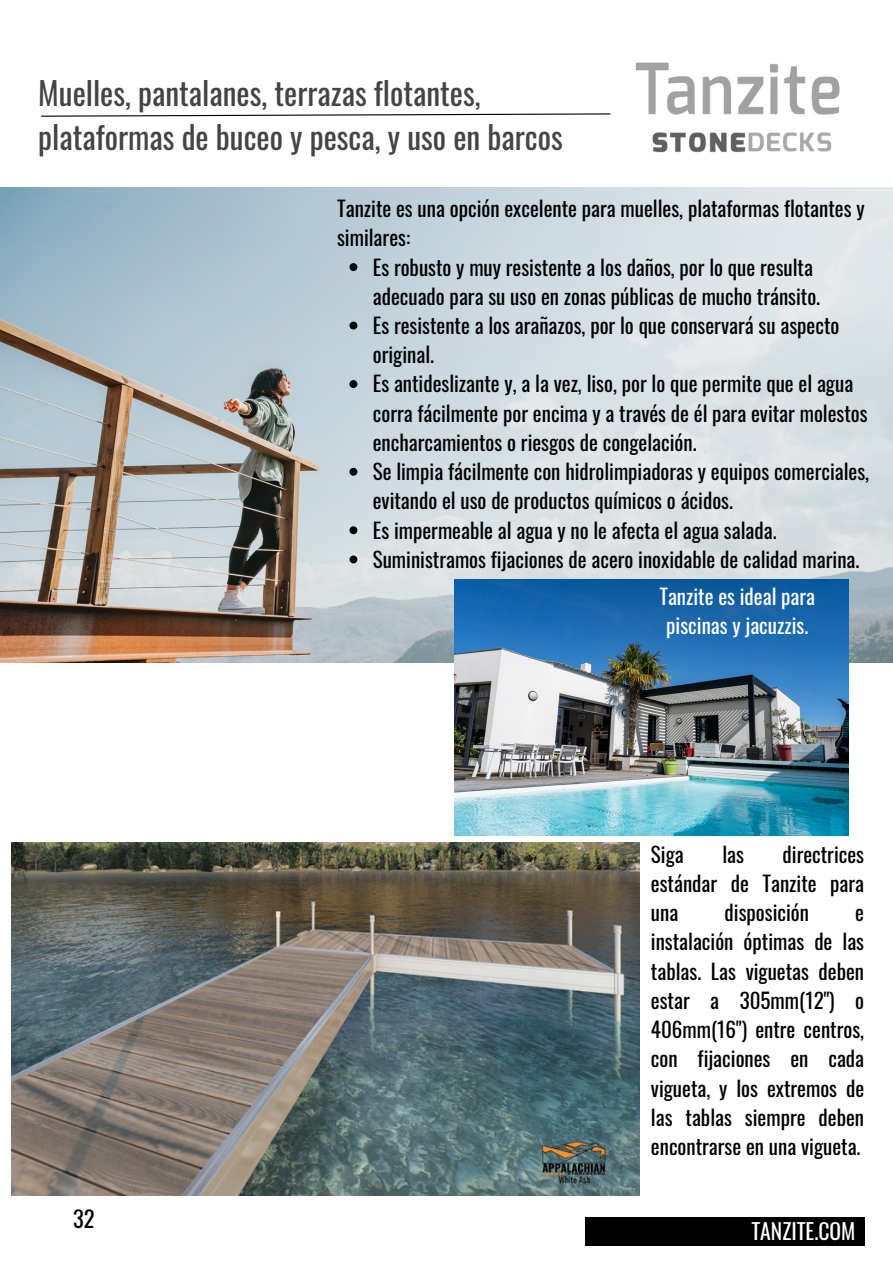
<style>
.page{position:relative;width:893px;height:1264px;background:#fff}
.page>*{position:absolute;margin:0;border:0;box-sizing:border-box;transform-origin:0 0}
.t1{font:31.35px/43.8px "Oswald";color:#444}
.t2{font:22.5px "Oswald";color:#000}
.t3{font:21.6px "Oswald";color:#fff}
.t4{font:21px/29.2px "Oswald";color:#000}
.t5{font:21px/29.2px "Oswald";color:#fff;text-align:center}
</style>
<div class="page">
<div style="left:585px;top:1217px;width:279px;height:28px;background:#000"></div>
<img style="left:635px;top:62px;width:205px;height:91px">
<svg style="left:41px;top:113px;width:570px;height:4px"></svg>
<img style="left:0;top:187px;width:892px;height:475px">
<img style="left:454px;top:579px;width:393px;height:256px">
<img style="left:12px;top:842px;width:627px;height:353px">
<svg style="left:349px;top:263px;width:8px;height:8px"></svg>
<svg style="left:349px;top:321px;width:8px;height:8px"></svg>
<svg style="left:349px;top:380px;width:8px;height:8px"></svg>
<svg style="left:349px;top:468px;width:8px;height:7px"></svg>
<svg style="left:349px;top:526px;width:8px;height:8px"></svg>
<svg style="left:349px;top:555px;width:8px;height:8px"></svg>
<p class="t1" style="left:38px;top:70px;width:526px">Muelles, pantalanes, terrazas flotantes, plataformas de buceo y pesca, y uso en barcos</p>
<p class="t4" style="left:337px;top:193px;width:529px">Tanzite es una opción excelente para muelles, plataformas flotantes y similares:</p>
<p class="t4" style="left:373px;top:251px;width:449px">Es robusto y muy resistente a los daños, por lo que resulta adecuado para su uso en zonas públicas de mucho tránsito.</p>
<p class="t4" style="left:373px;top:310px;width:468px">Es resistente a los arañazos, por lo que conservará su aspecto original.</p>
<p class="t4" style="left:373px;top:368px;width:496px">Es antideslizante y, a la vez, liso, por lo que permite que el agua corra fácilmente por encima y a través de él para evitar molestos encharcamientos o riesgos de congelación.</p>
<p class="t4" style="left:373px;top:456px;width:498px">Se limpia fácilmente con hidrolimpiadoras y equipos comerciales, evitando el uso de productos químicos o ácidos.</p>
<p class="t4" style="left:373px;top:514px;width:405px">Es impermeable al agua y no le afecta el agua salada.</p>
<p class="t4" style="left:373px;top:544px;width:488px">Suministramos fijaciones de acero inoxidable de calidad marina.</p>
<p class="t5" style="left:659px;top:580px;width:157px">Tanzite es ideal para piscinas y jacuzzis.</p>
<p class="t2" style="left:73px;top:1201px;width:23px">32</p>
<p class="t4" style="left:651px;top:838px;width:34px">Siga</p>
<p class="t4" style="left:722px;top:838px;width:23px">las</p>
<p class="t4" style="left:651px;top:838px;width:215px;text-align:justify;text-indent:132px">directrices estándar de Tanzite para una</p>
<p class="t4" style="left:724px;top:897px;width:86px">disposición</p>
<p class="t4" style="left:651px;top:897px;width:215px;text-align:justify;text-indent:204px">e instalación óptimas de las tablas. Las viguetas deben estar a 305mm(12") o 406mm(16") entre centros, con fijaciones en cada vigueta, y los extremos de las tablas siempre deben encontrarse en una vigueta.</p>
<p class="t3" style="left:751px;top:1213px;width:106px">TANZITE.COM</p>
</div>
